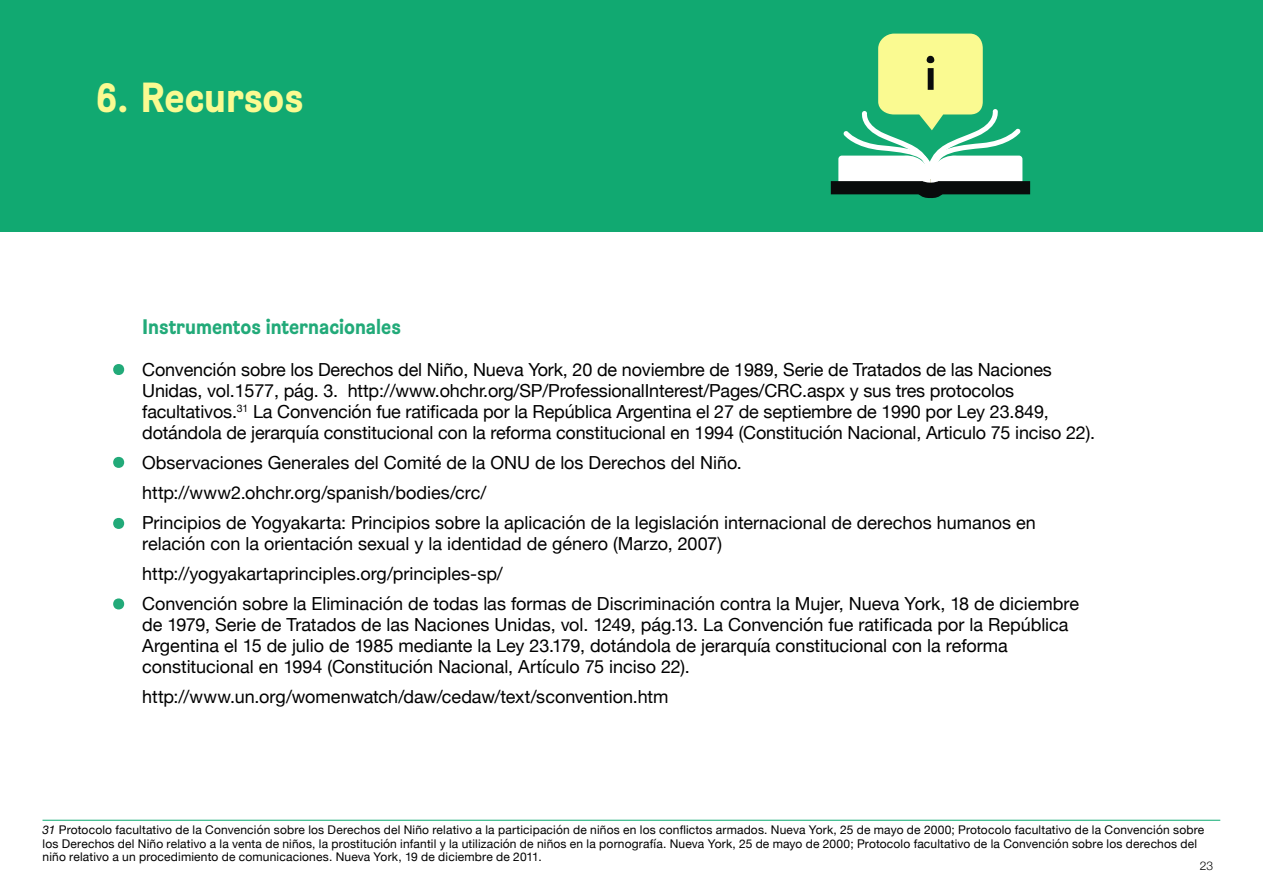
<style>
.page{position:relative;width:1263px;height:893px;background:#fff}
.page>*{position:absolute;margin:0;border:0;box-sizing:border-box;transform-origin:0 0}
.t1{font:700 42px "Brezel Grotesk";color:#fafa91}
.t2{font:700 21px "Brezel Grotesk";color:#22aa79}
.t3{font:18px/21px "Helvetica Neue";letter-spacing:-.005em;color:#000}
.t4{font:12px/13.5px "Helvetica Neue";letter-spacing:.015em;color:#000}
.t5{font:300 12px "Helvetica Neue";color:#000}
.s1{font-style:italic}
</style>
<div class="page">
<hr style="left:43px;top:820px;width:1177px;height:1px;background:#0caa71">
<div style="left:0;top:0;width:1263px;height:231px;background:#11a971"></div>
<svg style="left:831px;top:34px;width:199px;height:164px"></svg>
<svg style="left:113px;top:364px;width:11px;height:11px"></svg>
<svg style="left:113px;top:518px;width:11px;height:11px"></svg>
<svg style="left:113px;top:457px;width:11px;height:11px"></svg>
<svg style="left:113px;top:598px;width:11px;height:11px"></svg>
<h1 class="t1" style="left:95px;top:71px;width:209px">6. Recursos</h1>
<p class="t2" style="left:142px;top:313px;width:260px">Instrumentos internacionales</p>
<p class="t3" style="left:142px;top:360px;width:954px">Convención sobre los Derechos del Niño, Nueva York, 20 de noviembre de 1989, Serie de Tratados de las Naciones Unidas, vol.1577, pág. 3. http://www.ohchr.org/SP/ProfessionalInterest/Pages/CRC.aspx y sus tres protocolos facultativos.<sup>31</sup> La Convención fue ratificada por la República Argentina el 27 de septiembre de 1990 por Ley 23.849, dotándola de jerarquía constitucional con la reforma constitucional en 1994 (Constitución Nacional, Articulo 75 inciso 22).</p>
<p class="t3" style="left:142px;top:448px;width:895px;line-height:30px">Observaciones Generales del Comité de la ONU de los Derechos del Niño. http://www2.ohchr.org/spanish/bodies/crc/<br>Principios de Yogyakarta: Principios sobre la aplicación de la legislación internacional de derechos humanos en</p>
<p class="t3" style="left:142px;top:529px;width:938px;line-height:30px">relación con la orientación sexual y la identidad de género (Marzo, 2007) http://yogyakartaprinciples.org/principles-sp/<br>Convención sobre la Eliminación de todas las formas de Discriminación contra la Mujer, Nueva York, 18 de diciembre</p>
<p class="t3" style="left:142px;top:615px;width:928px">de 1979, Serie de Tratados de las Naciones Unidas, vol. 1249, pág.13. La Convención fue ratificada por la República<br>Argentina el 15 de julio de 1985 mediante la Ley 23.179, dotándola de jerarquía constitucional con la reforma constitucional en 1994 (Constitución Nacional, Artículo 75 inciso 22).</p>
<p class="t3" style="left:142px;top:687px;width:528px">http://www.un.org/womenwatch/daw/cedaw/text/sconvention.htm</p>
<p class="t4" style="left:43px;top:824px;width:1163px"><span class="s1">31</span> Protocolo facultativo de la Convención sobre los Derechos del Niño relativo a la participación de niños en los conflictos armados. Nueva York, 25 de mayo de 2000; Protocolo facultativo de la Convención sobre los Derechos del Niño relativo a la venta de niños, la prostitución infantil y la utilización de niños en la pornografía. Nueva York, 25 de mayo de 2000; Protocolo facultativo de la Convención sobre los derechos del niño relativo a un procedimiento de comunicaciones. Nueva York, 19 de diciembre de 2011.</p>
<p class="t5" style="left:1200px;top:856px;width:15px">23</p>
</div>
